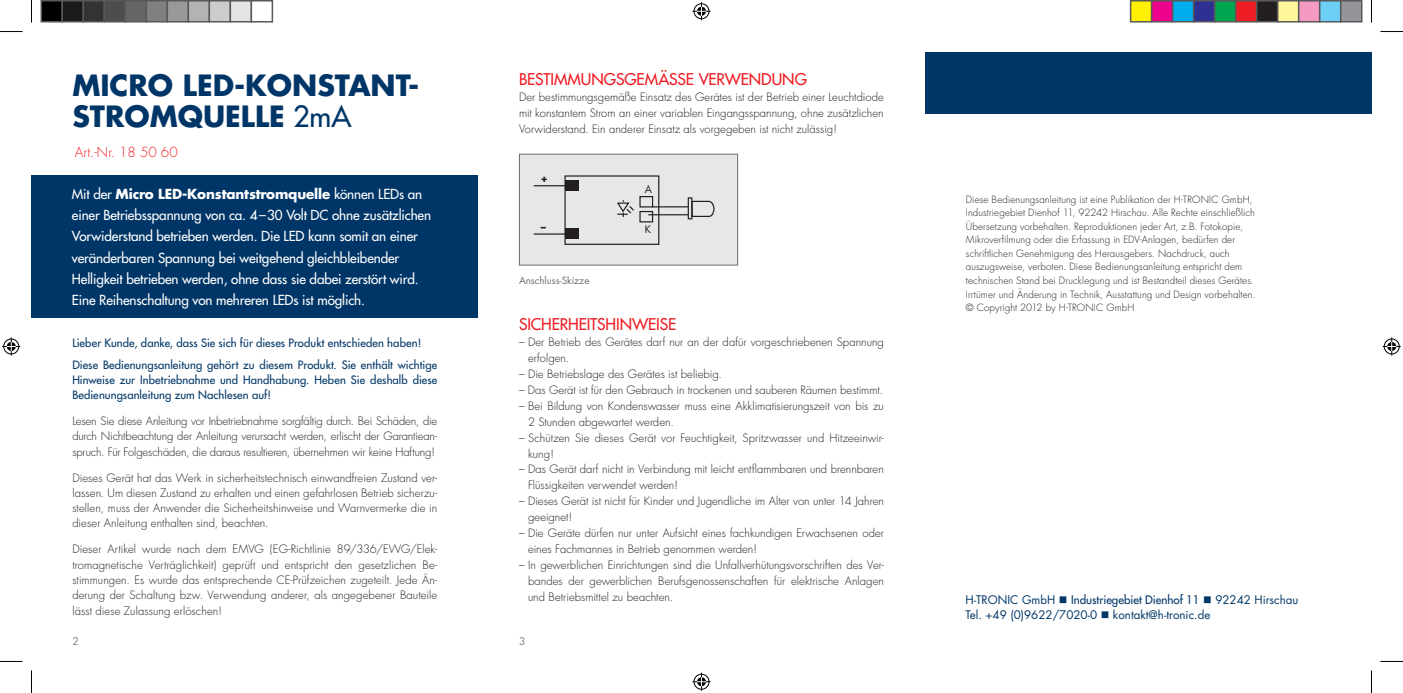
<style>
.page{position:relative;width:1403px;height:693px;background:#fff}
.page>*{position:absolute;margin:0;border:0;box-sizing:border-box;transform-origin:0 0}
.t1{font:700 28.5px/31.5px "Futura Std";color:#003667}
.t2{font:500 15.75px "Futura Std";letter-spacing:-.01em;color:#ee1d23}
.t3{font:500 13.5px/21px "Futura Std";letter-spacing:-.01em;color:#fff}
.t4{font:300 13.5px "Futura Std";color:#ee1d23}
.t5{font:11.55px/15px "Futura Std";color:#003667}
.t6{font:300 11.25px/15.9px "Futura Std";color:#231f20}
.t7{font:500 11.25px/21.3px "Futura Std";letter-spacing:.01em;color:#003667}
.t8{font:10.5px "Futura Std";color:#808285}
.t9{font:10.35px "Futura Std";color:#231f20}
.t10{font:700 10.35px "Futura Std";color:#231f20}
.t11{font:300 9.75px/13.5px "Futura";letter-spacing:.01em;color:#231f20}
.t12{font:9.75px "Futura Std";color:#6c6d70}
.s1{font-weight:500}
.s2{font-weight:700}
</style>
<div class="page">
<div style="left:32px;top:175px;width:446px;height:142px;background:#003667"></div>
<div style="left:519px;top:154px;width:218px;height:111px;background:#e6e7e9"></div>
<div style="left:519px;top:154px;width:219px;height:111px;border:1px solid #6c6d70"></div>
<hr style="left:533px;top:185px;width:32px;height:1px;background:#231f20">
<hr style="left:533px;top:233px;width:32px;height:1px;background:#231f20">
<div style="left:564px;top:175px;width:95px;height:70px;border:1px solid #231f20"></div>
<div style="left:565px;top:180px;width:14px;height:11px;background:#231f20"></div>
<div style="left:565px;top:228px;width:14px;height:11px;background:#231f20"></div>
<svg style="left:692px;top:200px;width:23px;height:16px"></svg>
<div style="left:687px;top:197px;width:5px;height:22px;border:1px solid #231f20"></div>
<hr style="left:652px;top:206px;width:36px;height:1px;background:#231f20">
<hr style="left:648px;top:214px;width:40px;height:1px;background:#231f20">
<div style="left:639px;top:196px;width:14px;height:11px;border:1px solid #231f20"></div>
<div style="left:639px;top:211px;width:14px;height:11px;border:1px solid #231f20"></div>
<svg style="left:617px;top:200px;width:17px;height:17px"></svg>
<div style="left:924px;top:52px;width:447px;height:61px;background:#003667"></div>
<svg style="left:0;top:31px;width:22px;height:1px"></svg>
<svg style="left:1380px;top:31px;width:22px;height:1px"></svg>
<svg style="left:0;top:661px;width:22px;height:1px"></svg>
<svg style="left:1380px;top:661px;width:22px;height:1px"></svg>
<svg style="left:31px;top:0;width:1px;height:22px"></svg>
<svg style="left:31px;top:670px;width:1px;height:22px"></svg>
<svg style="left:1371px;top:0;width:1px;height:22px"></svg>
<svg style="left:1371px;top:670px;width:1px;height:22px"></svg>
<svg style="left:692px;top:2px;width:18px;height:18px"></svg>
<svg style="left:692px;top:672px;width:18px;height:18px"></svg>
<svg style="left:2px;top:337px;width:18px;height:18px"></svg>
<svg style="left:1382px;top:337px;width:18px;height:18px"></svg>
<div style="left:41px;top:1px;width:21px;height:21px;background:#000"></div>
<div style="left:40px;top:0;width:23px;height:22px;border:2px solid #595959"></div>
<div style="left:62px;top:1px;width:21px;height:21px;background:#1a1a1a"></div>
<div style="left:62px;top:0;width:22px;height:22px;border:2px solid #595959"></div>
<div style="left:83px;top:1px;width:21px;height:21px;background:#333"></div>
<div style="left:82px;top:0;width:23px;height:22px;border:2px solid #595959"></div>
<div style="left:104px;top:1px;width:21px;height:21px;background:#4d4d4d"></div>
<div style="left:104px;top:0;width:22px;height:22px;border:2px solid #595959"></div>
<div style="left:125px;top:1px;width:21px;height:21px;background:#666"></div>
<div style="left:124px;top:0;width:23px;height:22px;border:2px solid #595959"></div>
<div style="left:146px;top:1px;width:21px;height:21px;background:#808080"></div>
<div style="left:146px;top:0;width:22px;height:22px;border:2px solid #595959"></div>
<div style="left:167px;top:1px;width:21px;height:21px;background:#999"></div>
<div style="left:166px;top:0;width:23px;height:22px;border:2px solid #595959"></div>
<div style="left:188px;top:1px;width:21px;height:21px;background:#b3b3b3"></div>
<div style="left:188px;top:0;width:22px;height:22px;border:2px solid #595959"></div>
<div style="left:209px;top:1px;width:21px;height:21px;background:#ccc"></div>
<div style="left:208px;top:0;width:23px;height:22px;border:2px solid #595959"></div>
<div style="left:230px;top:1px;width:21px;height:21px;background:#e5e5e5"></div>
<div style="left:230px;top:0;width:22px;height:22px;border:2px solid #595959"></div>
<div style="left:250px;top:0;width:23px;height:22px;border:2px solid #595959"></div>
<div style="left:1130px;top:1px;width:21px;height:21px;background:#fff101"></div>
<div style="left:1129px;top:0;width:23px;height:22px;border:2px solid #595959"></div>
<div style="left:1151px;top:1px;width:21px;height:21px;background:#ed028c"></div>
<div style="left:1150px;top:0;width:23px;height:22px;border:2px solid #595959"></div>
<div style="left:1172px;top:1px;width:21px;height:21px;background:#00aeef"></div>
<div style="left:1171px;top:0;width:23px;height:22px;border:2px solid #595959"></div>
<div style="left:1193px;top:1px;width:21px;height:21px;background:#2e3092"></div>
<div style="left:1192px;top:0;width:23px;height:22px;border:2px solid #595959"></div>
<div style="left:1214px;top:1px;width:21px;height:21px;background:#00a54f"></div>
<div style="left:1213px;top:0;width:23px;height:22px;border:2px solid #595959"></div>
<div style="left:1235px;top:1px;width:21px;height:21px;background:#ee1d23"></div>
<div style="left:1234px;top:0;width:23px;height:22px;border:2px solid #595959"></div>
<div style="left:1256px;top:1px;width:21px;height:21px;background:#231f20"></div>
<div style="left:1255px;top:0;width:23px;height:22px;border:2px solid #595959"></div>
<div style="left:1277px;top:1px;width:21px;height:21px;background:#fff79a"></div>
<div style="left:1276px;top:0;width:23px;height:22px;border:2px solid #595959"></div>
<div style="left:1298px;top:1px;width:21px;height:21px;background:#f499c2"></div>
<div style="left:1297px;top:0;width:23px;height:22px;border:2px solid #595959"></div>
<div style="left:1319px;top:1px;width:21px;height:21px;background:#6bcff6"></div>
<div style="left:1318px;top:0;width:23px;height:22px;border:2px solid #595959"></div>
<div style="left:1340px;top:1px;width:21px;height:21px;background:#939598"></div>
<div style="left:1339px;top:0;width:23px;height:22px;border:2px solid #595959"></div>
<h1 class="t1" style="left:72px;top:69px;width:348px">MICRO LED-KONSTANT-<br>STROMQUELLE <span class="s1">2mA</span></h1>
<p class="t4" style="left:75px;top:144px;width:104px">Art.-Nr. 18 50 60</p>
<p class="t3" style="left:72px;top:184px;width:361px">Mit der <span class="s2">Micro LED-Konstantstromquelle</span> können LEDs an einer Betriebsspannung von ca. 4 – 30 Volt DC ohne zusätzlichen Vorwiderstand betrieben werden. Die LED kann somit an einer veränderbaren Spannung bei weitgehend gleichbleibender Helligkeit betrieben werden, ohne dass sie dabei zerstört wird.<br>Eine Reihenschaltung von mehreren LEDs ist möglich.</p>
<p class="t7" style="left:72px;top:332px;width:366px">Lieber Kunde, danke, dass Sie sich für dieses Produkt entschieden haben!<br>Diese Bedienungsanleitung gehört zu diesem Produkt. Sie enthält wichtige</p>
<p class="t7" style="left:72px;top:372px;width:366px;line-height:15.3px">Hinweise zur Inbetriebnahme und Handhabung. Heben Sie deshalb diese<br>Bedienungsanleitung zum Nachlesen auf!</p>
<p class="t6" style="left:72px;top:413px;width:366px;line-height:15.3px;text-align:justify">Lesen Sie diese Anleitung vor Inbetriebnahme sorgfältig durch. Bei Schäden, die durch Nichtbeachtung der Anleitung verursacht werden, erlischt der Garantiean&shy;spruch. Für Folgeschäden, die daraus resultieren, übernehmen wir keine Haftung!</p>
<p class="t6" style="left:72px;top:470px;width:366px;line-height:15.3px;text-align:justify">Dieses Gerät hat das Werk in sicherheitstechnisch einwandfreien Zustand ver&shy;lassen. Um diesen Zustand zu erhalten und einen gefahrlosen Betrieb sicherzu&shy;stellen, muss der Anwender die Sicherheitshinweise und Warnvermerke die in dieser Anleitung enthalten sind, beachten.</p>
<p class="t6" style="left:72px;top:541px;width:366px;line-height:15.3px;text-align:justify">Dieser Artikel wurde nach dem EMVG (EG-Richtlinie 89/336/EWG/Elek&shy;tromagnetische Verträglichkeit) geprüft und entspricht den gesetzlichen Be&shy;stimmungen. Es wurde das entsprechende CE-Prüfzeichen zugeteilt. Jede Än&shy;derung der Schaltung bzw. Verwendung anderer, als angegebener Bauteile lässt diese Zulassung erlöschen!</p>
<h2 class="t2" style="left:519px;top:70px;width:289px">BESTIMMUNGSGEMÄSSE VERWENDUNG</h2>
<p class="t6" style="left:519px;top:89px;width:366px;text-align:justify">Der bestimmungsgemäße Einsatz des Gerätes ist der Betrieb einer Leuchtdiode mit konstantem Strom an einer variablen Eingangsspannung, ohne zusätzlichen Vorwiderstand. Ein anderer Einsatz als vorgegeben ist nicht zulässig!</p>
<p class="t10" style="left:540px;top:171px;width:9px">+</p>
<p class="t10" style="left:540px;top:220px;width:7px">–</p>
<p class="t12" style="left:519px;top:274px;width:72px">Anschluss-Skizze</p>
<p class="t9" style="left:645px;top:183px;width:9px">A</p>
<p class="t9" style="left:645px;top:222px;width:8px">K</p>
<h2 class="t2" style="left:519px;top:314px;width:159px">SICHERHEITSHINWEISE</h2>
<p class="t6" style="left:528px;top:334px;width:357px;text-indent:-9px">– Der Betrieb des Gerätes darf nur an der dafür vorgeschriebenen Spannung erfolgen.</p>
<p class="t6" style="left:519px;top:366px;width:204px">– Die Betriebslage des Gerätes ist beliebig.</p>
<p class="t6" style="left:519px;top:382px;width:365px">– Das Gerät ist für den Gebrauch in trockenen und sauberen Räumen bestimmt.</p>
<p class="t6" style="left:528px;top:398px;width:357px;text-indent:-9px">– Bei Bildung von Kondenswasser muss eine Akklimatisierungszeit von bis zu<br>2 Stunden abgewartet werden.</p>
<p class="t6" style="left:528px;top:429px;width:357px;text-indent:-9px">– Schützen Sie dieses Gerät vor Feuchtigkeit, Spritzwasser und Hitzeeinwir&shy;kung!</p>
<p class="t6" style="left:528px;top:461px;width:357px;text-indent:-9px">– Das Gerät darf nicht in Verbindung mit leicht entflammbaren und brennbaren<br>Flüssigkeiten verwendet werden!</p>
<p class="t6" style="left:528px;top:493px;width:357px;text-indent:-9px">– Dieses Gerät ist nicht für Kinder und Jugendliche im Alter von unter 14 Jahren geeignet!</p>
<p class="t6" style="left:528px;top:525px;width:357px;text-indent:-9px">– Die Geräte dürfen nur unter Aufsicht eines fachkundigen Erwachsenen oder eines Fachmannes in Betrieb genommen werden!</p>
<p class="t6" style="left:528px;top:557px;width:357px;text-align:justify;text-indent:-9px">– In gewerblichen Einrichtungen sind die Unfallverhütungsvorschriften des Ver&shy;bandes der gewerblichen Berufsgenossenschaften für elektrische Anlagen und Betriebsmittel zu beachten.</p>
<p class="t8" style="left:72px;top:633px;width:8px">2</p>
<p class="t8" style="left:519px;top:633px;width:8px">3</p>
<p class="t11" style="left:965px;top:193px;width:291px">Diese Bedienungsanleitung ist eine Publikation der H-TRONIC GmbH, Industriegebiet Dienhof 11, 92242 Hirschau. Alle Rechte einschließlich Übersetzung vorbehalten. Reproduktionen jeder Art, z.B. Fotokopie, Mikroverfilmung oder die Erfassung in EDV-Anlagen, bedürfen der schriftlichen Genehmigung des Herausgebers. Nachdruck, auch auszugsweise, verboten. Diese Bedienungsanleitung entspricht dem technischen Stand bei Drucklegung und ist Bestandteil dieses Gerätes.<br>Irrtümer und Änderung in Technik, Ausstattung und Design vorbehalten. © Copyright 2012 by H-TRONIC GmbH</p>
<p class="t5" style="left:965px;top:592px;width:334px">H-TRONIC GmbH ■ <span class="s1">Industriegebiet Dienhof 11</span> ■ 92242 Hirschau<br>Tel. +49 (0)9622/7020-0 ■ kontakt@h-tronic.de</p>
</div>
